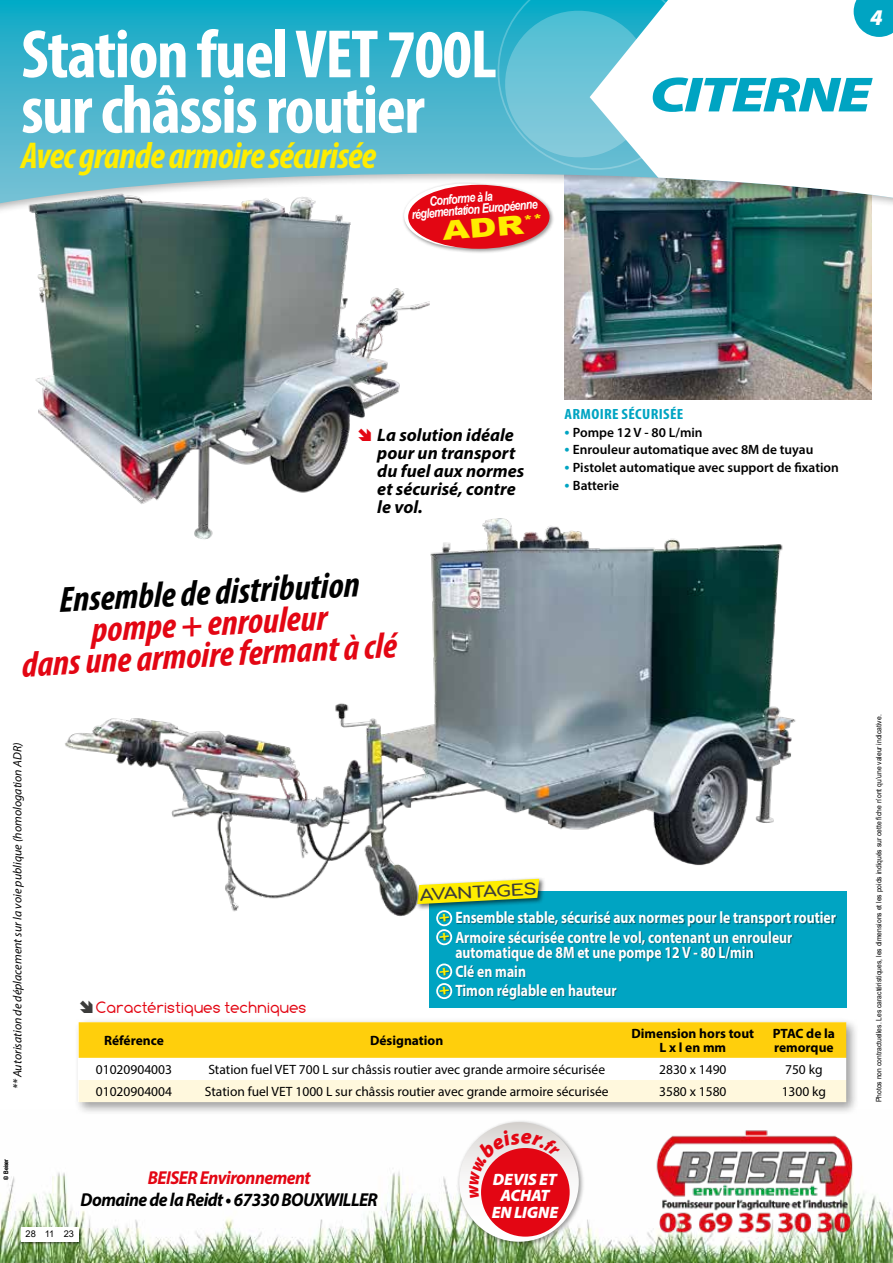
<style>
.page{position:relative;width:893px;height:1263px;background:#fff}
.page>*{position:absolute;margin:0;border:0;box-sizing:border-box;transform-origin:0 0}
.t1{font:700 condensed 69px/55.5px "Myriad Pro";letter-spacing:-.02em;color:#fff}
.t2{font:italic 900 49.65px "Myriad Pro";letter-spacing:-.04em;color:#00a4c2;scale:1.25 1}
.t3{font:italic 700 condensed 37.5px "Myriad Pro";letter-spacing:-.02em;color:#ffed00}
.t4{font:italic 700 condensed 36.3px/31.3px "Myriad Pro";color:#e30613;text-align:center}
.t5{font:italic 700 condensed 36.3px "Myriad Pro";color:#000}
.t6{font:900 26.25px "Arial";color:#ffed00;scale:1.33 1}
.t7{font:italic 900 22.5px "Myriad Pro";color:#fff}
.t8{font:italic 700 18.75px "Myriad Pro";letter-spacing:-.03em;color:#000;scale:.94 1}
.t9{font:italic 700 18.75px "Myriad Pro";letter-spacing:-.03em;color:#e30613;scale:.94 1}
.t10{font:italic 700 18px/18px "Myriad Pro";color:#000}
.t11{font:700 16.5px/19.2px "Myriad Pro";color:#fff;scale:.83 1}
.t12{font:16.5px "Comfortaa";color:#e30613}
.t13{font:italic 900 16.5px/16.5px "Myriad Pro";letter-spacing:-.01em;color:#fff;text-align:center}
.t14{font:700 15.45px "Comfortaa";color:#3c3c3b;scale:1.24 1}
.t15{font:700 condensed 14.85px "Myriad Pro";letter-spacing:.02em;color:#00a4c2;scale:1.11 1}
.t16{font:13.5px "Myriad Pro";color:#000}
.t17{font:600 13.5px "Myriad Pro";color:#000}
.t18{font:700 13.5px/13.5px "Myriad Pro";color:#000;text-align:center}
.t19{font:italic 700 13.05px/11.7px "Arial Narrow";color:#fff}
.t20{font:italic 12px "Myriad Pro";color:#000}
.t21{font:9.3px "Arial";color:#000}
.t22{font:7.5px "Arial";color:#000;scale:.9 1}
.t23{font:6px "Arial";color:#000;scale:.9 1}
.s1{color:#e30613}
.s2{font-size:16.5px;color:#00a4c2}
.s3{color:#3c3c3b}
</style>
<div class="page">
<img style="left:564px;top:283px;width:308px;height:117px">
<img style="left:0;top:1171px;width:893px;height:92px">
<div style="left:0;top:0;width:893px;height:283px;background:#000;opacity:.3"></div>
<svg style="left:0;top:0;width:590px;height:203px;background:#46b5cd"></svg>
<svg style="left:590px;top:0;width:303px;height:203px"></svg>
<svg style="left:486px;top:0;width:217px;height:181px"></svg>
<svg style="left:854px;top:0;width:39px;height:37px"></svg>
<div style="left:402px;top:182px;width:153px;height:72px;background:#000;opacity:.4"></div>
<div style="left:408px;top:185px;width:141px;height:64px;background:#e30613;border-radius:50%"></div>
<div style="left:457px;top:1119px;width:129px;height:130px;background:#000;opacity:.4"></div>
<svg style="left:459px;top:1122px;width:120px;height:120px"></svg>
<div style="left:481px;top:1148px;width:89px;height:88px;background:#e30613;border-radius:50%"></div>
<img style="left:646px;top:1130px;width:216px;height:110px">
<div style="left:74px;top:1017px;width:786px;height:99px;background:#000;opacity:.4"></div>
<svg style="left:79px;top:1022px;width:767px;height:80px"></svg>
<img style="left:23px;top:186px;width:407px;height:317px">
<div style="left:21px;top:1227px;width:61px;height:18px;background:#000;opacity:.5"></div>
<div style="left:21px;top:1227px;width:58px;height:15px;background:#fff"></div>
<div style="left:430px;top:891px;width:417px;height:117px;background:#00a4c2"></div>
<div style="left:456px;top:912px;width:380px;height:88px;background:#000;opacity:.4"></div>
<div style="left:436px;top:929px;width:16px;height:16px;border:2px solid #fff;border-radius:50%"></div>
<div style="left:436px;top:963px;width:16px;height:17px;border:2px solid #fff;border-radius:50%"></div>
<div style="left:436px;top:983px;width:16px;height:16px;border:2px solid #fff;border-radius:50%"></div>
<img style="left:65px;top:503px;width:739px;height:427px">
<svg style="left:469px;top:1130px;width:91px;height:67px"></svg>
<svg style="left:439px;top:914px;width:10px;height:27px"></svg>
<svg style="left:439px;top:967px;width:10px;height:28px"></svg>
<h1 class="t1" style="left:21px;top:25px;width:477px">Station fuel VET 700L sur châssis routier</h1>
<h3 class="t3" style="left:21px;top:133px;width:357px">Avec grande armoire sécurisée</h3>
<p class="t19" style="left:410px;top:196px;width:128px;text-indent:19px;rotate:-5deg">Conforme à la réglementation Européenne</p>
<h3 class="t6" style="left:441px;top:212px;width:77px;rotate:-5deg">ADR<sup>**</sup></h3>
<h3 class="t7" style="left:870px;top:4px;width:14px">4</h3>
<h2 class="t2" style="left:650px;top:67px;width:179px">CITERNE</h2>
<h3 class="t10" style="left:377px;top:425px;width:149px;text-indent:-20px"><span class="s1">➔</span> La solution idéale pour un transport du fuel aux normes et sécurisé, contre le vol.</h3>
<h3 class="t5" style="left:58px;top:577px;width:302px;rotate:-3deg">Ensemble de distribution</h3>
<h3 class="t4" style="left:19px;top:617px;width:377px;rotate:-3deg">pompe + enrouleur<br>dans une armoire fermant à clé</h3>
<p class="t15" style="left:565px;top:405px;width:109px">ARMOIRE SÉCURISÉE</p>
<p class="t17" style="left:564px;top:423px;width:140px"><span class="s2">•</span> Pompe 12 V - 80 L/min</p>
<p class="t17" style="left:564px;top:441px;width:251px"><span class="s2">•</span> Enrouleur automatique avec 8M de tuyau</p>
<p class="t17" style="left:564px;top:459px;width:276px"><span class="s2">•</span> Pistolet automatique avec support de fixation</p>
<p class="t17" style="left:564px;top:477px;width:56px"><span class="s2">•</span> Batterie</p>
<p class="t20" style="left:10px;top:1089px;width:349px;rotate:-90deg">** Autorisation de déplacement sur la voie publique (homologation ADR)</p>
<p class="t23" style="left:2px;top:1179px;width:25px;rotate:-90deg">© Beiser</p>
<p class="t12" style="left:79px;top:998px;width:230px"><span class="s3">➔</span>Caractéristiques techniques</p>
<p class="t14" style="left:419px;top:881px;width:96px;rotate:-3deg">AVANTAGES</p>
<p class="t11" style="left:455px;top:908px;width:460px">Ensemble stable, sécurisé aux normes pour le transport routier<br>Armoire sécurisée contre le vol, contenant un enrouleur</p>
<p class="t11" style="left:455px;top:942px;width:361px">automatique de 8M et une pompe 12 V - 80 L/min<br>Clé en main<br>Timon réglable en hauteur</p>
<p class="t18" style="left:104px;top:1033px;width:61px">Référence</p>
<p class="t18" style="left:370px;top:1033px;width:75px">Désignation</p>
<p class="t18" style="left:631px;top:1027px;width:124px">Dimension hors tout<br>L x l en mm</p>
<p class="t18" style="left:773px;top:1027px;width:64px;text-align:left">PTAC de la remorque</p>
<p class="t16" style="left:96px;top:1061px;width:78px">01020904003</p>
<p class="t16" style="left:208px;top:1061px;width:398px">Station fuel VET 700 L sur châssis routier avec grande armoire sécurisée</p>
<p class="t16" style="left:659px;top:1061px;width:69px">2830 x 1490</p>
<p class="t16" style="left:785px;top:1061px;width:39px">750 kg</p>
<p class="t16" style="left:96px;top:1083px;width:78px">01020904004</p>
<p class="t16" style="left:205px;top:1083px;width:405px">Station fuel VET 1000 L sur châssis routier avec grande armoire sécurisée</p>
<p class="t16" style="left:659px;top:1083px;width:69px">3580 x 1580</p>
<p class="t16" style="left:782px;top:1083px;width:46px">1300 kg</p>
<h3 class="t9" style="left:148px;top:1165px;width:175px">BEISER Environnement</h3>
<h3 class="t8" style="left:81px;top:1188px;width:318px">Domaine de la Reidt • 67330 BOUXWILLER</h3>
<p class="t13" style="left:492px;top:1171px;width:68px">DEVIS ET<br>ACHAT<br>EN LIGNE</p>
<p class="t21" style="left:26px;top:1227px;width:50px">28 11 23</p>
<p class="t22" style="left:874px;top:1102px;width:432px;rotate:-90deg">Photos non contractuelles. Les caractéristiques, les dimensions et les poids indiqués sur cette fiche n’ont qu’une valeur indicative.</p>
</div>
